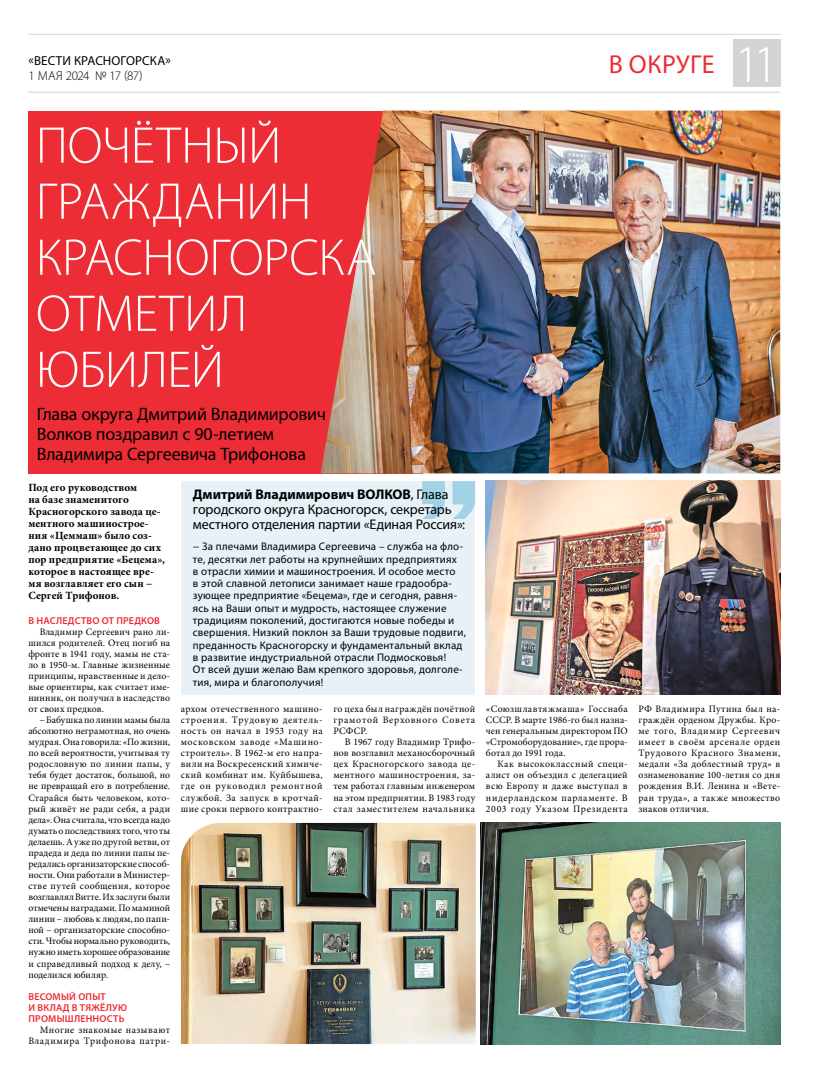
<style>
.page{position:relative;width:820px;height:1078px;background:#fff}
.page>*{position:absolute;margin:0;border:0;box-sizing:border-box;transform-origin:0 0}
.t1{font:300 53px "Myriad Pro";color:#fff}
.t2{font:300 52px/56px "Myriad Pro";letter-spacing:-.005em;color:#fff}
.t3{font:26px "Myriad Pro";letter-spacing:.02em;color:#ec2d35}
.t4{font:18px/20px "Myriad Pro";letter-spacing:-.01em;color:#000}
.t5{font:14px/15px "Myriad Pro";letter-spacing:-.01em;color:#000}
.t6{font:13px "Myriad Pro";letter-spacing:.01em;color:#000}
.t7{font:300 13px "Myriad Pro";letter-spacing:-.04em;color:#000}
.t8{font:11px/12.3px "Myriad Pro";letter-spacing:.015em;color:#000}
.t9{font:700 11px/12px "Minion Pro";letter-spacing:.01em;color:#000}
.t10{font:600 10px/11px "Myriad Pro";letter-spacing:.02em;color:#ec2d35}
.t11{font:9.8px/11.1px "Minion Pro";letter-spacing:.03em;color:#000;text-align:justify}
.s1{font-weight:700}
</style>
<div class="page">
<hr style="left:28px;top:92px;width:752px;height:1px;background:#d4d4d5">
<hr style="left:28px;top:34px;width:752px;height:1px;background:#d4d4d5">
<div style="left:732px;top:40px;width:48px;height:47px;background:#d4d4d5"></div>
<div style="left:28px;top:110px;width:394px;height:363px;background:#ec2d35"></div>
<img style="left:320px;top:110px;width:460px;height:363px">
<div style="left:181px;top:480px;width:294px;height:214px;background:#e8f1f7"></div>
<svg style="left:422px;top:481px;width:53px;height:38px"></svg>
<img style="left:486px;top:480px;width:294px;height:214px">
<img style="left:181px;top:822px;width:294px;height:221px">
<img style="left:480px;top:822px;width:300px;height:221px">
<h3 class="t6" style="left:29px;top:53px;width:144px">«ВЕСТИ КРАСНОГОРСКА»</h3>
<h3 class="t7" style="left:28px;top:68px;width:116px">1 МАЯ 2024 № 17 (87)</h3>
<h3 class="t3" style="left:608px;top:48px;width:107px">В ОКРУГЕ</h3>
<h1 class="t1" style="left:734px;top:32px;width:46px">11</h1>
<h2 class="t2" style="left:36px;top:117px;width:342px">ПОЧЁТНЫЙ<br>ГРАЖДАНИН<br>КРАСНОГОРСКА<br>ОТМЕТИЛ<br>ЮБИЛЕЙ</h2>
<h3 class="t4" style="left:37px;top:403px;width:291px">Глава округа Дмитрий Владимирович<br>Волков поздравил с 90-летием<br>Владимира Сергеевича Трифонова</h3>
<h3 class="t5" style="left:193px;top:487px;width:274px"><span class="s1">Дмитрий Владимирович ВОЛКОВ</span>, Глава городского округа Красногорск, секретарь местного отделения партии «Единая Россия»:</h3>
<p class="t8" style="left:193px;top:540px;width:274px">− За плечами Владимира Сергеевича – служба на фло&shy;те, десятки лет работы на крупнейших предприятиях<br>в отрасли химии и машиностроения. И особое место<br>в этой славной летописи занимает наше градообра&shy;зующее предприятие «Бецема», где и сегодня, равня&shy;ясь на Ваши опыт и мудрость, настоящее служение традициям поколений, достигаются новые победы и свершения. Низкий поклон за Ваши трудовые подвиги, преданность Красногорску и фундаментальный вклад в развитие индустриальной отрасли Подмосковья!<br>От всей души желаю Вам крепкого здоровья, долголе&shy;тия, мира и благополучия!</p>
<p class="t9" style="left:28px;top:481px;width:138px">Под его руководством<br>на базе знаменитого<br>Красногорского завода це&shy;ментного машинострое&shy;ния «Цеммаш» было соз&shy;дано процветающее до сих пор предприятие «Бецема», которое в настоящее вре&shy;мя возглавляет его сын −<br>Сергей Трифонов.</p>
<p class="t10" style="left:28px;top:614px;width:133px">В НАСЛЕДСТВО ОТ ПРЕДКОВ</p>
<p class="t11" style="left:28px;top:625px;width:143px;text-indent:11px">Владимир Сергеевич рано ли&shy;шился родителей. Отец погиб на фронте в 1941 году, мамы не ста&shy;ло в 1950-м. Главные жизненные принципы, нравственные и дело&shy;вые ориентиры, как считает име&shy;нинник, он получил в наследство от своих предков.</p>
<p class="t11" style="left:28px;top:714px;width:143px;text-indent:11px">– Бабушка по линии мамы была абсолютно неграмотная, но очень мудрая. Она говорила: «По жизни, по всей вероятности, учитывая ту родословную по линии папы, у тебя будет достаток, большой, но не превращай его в потребление.<br>Старайся быть человеком, кото&shy;рый живёт не ради себя, а ради дела». Она считала, что всегда надо думать о последствиях того, что ты делаешь. А уже по другой ветви, от прадеда и деда по линии папы пе&shy;редались организаторские способ&shy;ности. Они работали в Министер&shy;стве путей сообщения, которое возглавлял Витте. Их заслуги были отмечены наградами. По маминой линии – любовь к людям, по папи&shy;ной – организаторские способно&shy;сти. Чтобы нормально руководить, нужно иметь хорошее образование и справедливый подход к делу, – поделился юбиляр.</p>
<p class="t10" style="left:28px;top:990px;width:100px">ВЕСОМЫЙ ОПЫТ<br>И ВКЛАД В ТЯЖЁЛУЮ<br>ПРОМЫШЛЕННОСТЬ</p>
<p class="t11" style="left:28px;top:1023px;width:143px;text-align:right">Многие знакомые называют<br>Владимира Трифонова патри-</p>
<p class="t11" style="left:181px;top:703px;width:143px">архом отечественного машино&shy;строения. Трудовую деятель&shy;ность он начал в 1953 году на московском заводе «Машино&shy;строитель». В 1962-м его напра&shy;вили на Воскресенский химиче&shy;ский комбинат им. Куйбышева, где он руководил ремонтной службой. За запуск в кротчай&shy;шие сроки первого контрактно-</p>
<p class="t11" style="left:333px;top:703px;width:143px">го цеха был награждён почётной грамотой Верховного Совета РСФСР.</p>
<p class="t11" style="left:333px;top:736px;width:143px;text-indent:11px">В 1967 году Владимир Трифо&shy;нов возглавил механосборочный цех Красногорского завода це&shy;ментного машиностроения, за&shy;тем работал главным инженером на этом предприятии. В 1983 году стал заместителем начальника</p>
<p class="t11" style="left:486px;top:703px;width:143px">«Союзшлавтяжмаша» Госснаба СССР. В марте 1986-го был назна&shy;чен генеральным директором ПО «Стромоборудование», где прора&shy;ботал до 1991 года.</p>
<p class="t11" style="left:486px;top:758px;width:143px;text-indent:11px">Как высококлассный специ&shy;алист он объездил с делегацией всю Европу и даже выступал в нидерландском парламенте. В 2003 году Указом Президента</p>
<p class="t11" style="left:638px;top:703px;width:143px">РФ Владимира Путина был на&shy;граждён орденом Дружбы. Кро&shy;ме того, Владимир Сергеевич имеет в своём арсенале орден Трудового Красного Знамени, медали «За доблестный труд» в ознаменование 100-летия со дня рождения В.И. Ленина и «Вете&shy;ран труда», а также множество знаков отличия.</p>
</div>
